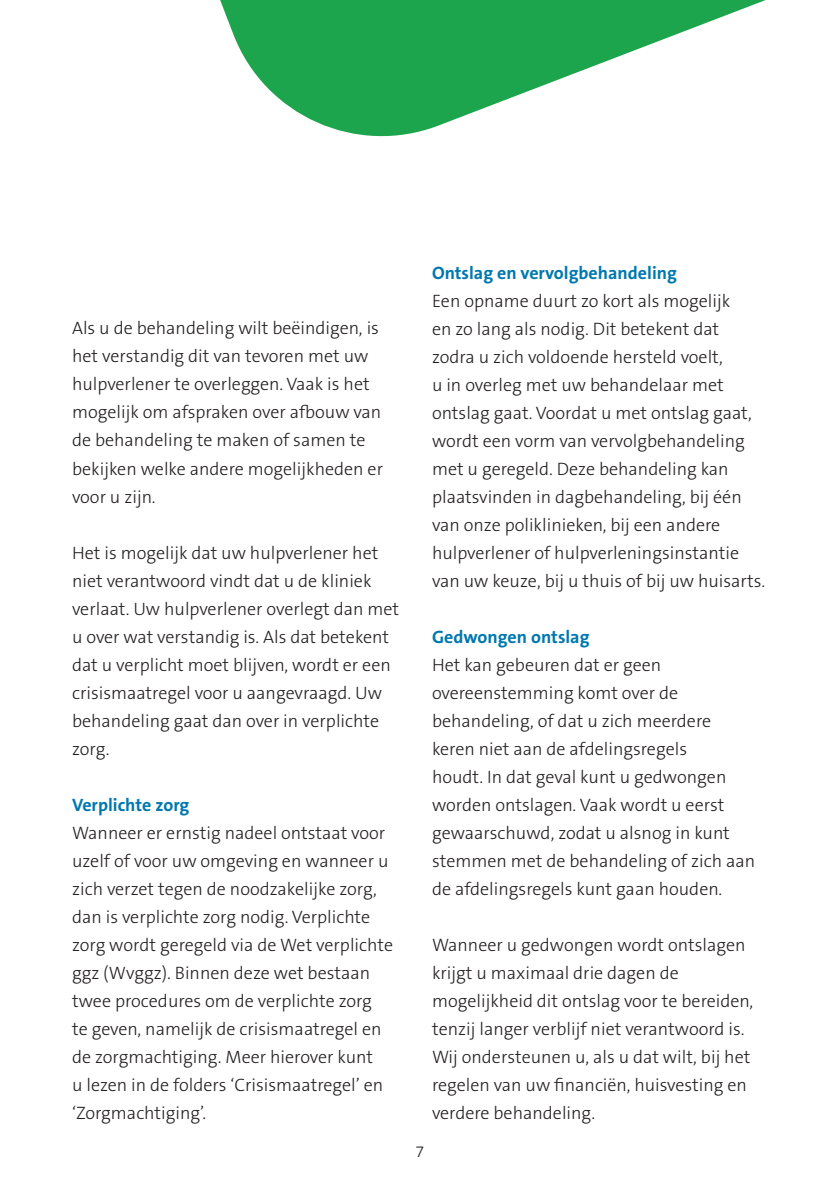
<style>
.page{position:relative;width:840px;height:1191px;background:#fff}
.page>*{position:absolute;margin:0;border:0;box-sizing:border-box;transform-origin:0 0}
.t1{font:300 18px/28px "The Sans B W3";color:#231f20}
.t2{font:700 18px "The Sans B W7";color:#0078ae}
.t3{font:300 16px "The Sans B W3";color:#231f20}
</style>
<div class="page">
<svg style="left:220px;top:0;width:546px;height:137px;fill:#1ca54c"></svg>
<p class="t1" style="left:72px;top:314px;width:312px">Als u de behandeling wilt beëindigen, is het verstandig dit van tevoren met uw hulpverlener te overleggen. Vaak is het mogelijk om afspraken over afbouw van de behandeling te maken of samen te bekijken welke andere mogelijkheden er voor u zijn.</p>
<p class="t1" style="left:72px;top:538px;width:328px">Het is mogelijk dat uw hulpverlener het niet verantwoord vindt dat u de kliniek verlaat. Uw hulpverlener overlegt dan met u over wat verstandig is. Als dat betekent dat u verplicht moet blijven, wordt er een crisismaatregel voor u aangevraagd. Uw behandeling gaat dan over in verplichte zorg.</p>
<p class="t2" style="left:72px;top:793px;width:119px">Verplichte zorg</p>
<p class="t1" style="left:72px;top:818px;width:322px">Wanneer er ernstig nadeel ontstaat voor uzelf of voor uw omgeving en wanneer u zich verzet tegen de noodzakelijke zorg, dan is verplichte zorg nodig. Verplichte zorg wordt geregeld via de Wet verplichte ggz (Wvggz). Binnen deze wet bestaan twee procedures om de verplichte zorg<br>te geven, namelijk de crisismaatregel en de zorgmachtiging. Meer hierover kunt<br>u lezen in de folders ‘Crisismaatregel’ en ‘Zorgmachtiging’.</p>
<p class="t2" style="left:432px;top:261px;width:246px">Ontslag en vervolgbehandeling</p>
<p class="t1" style="left:432px;top:287px;width:334px">Een opname duurt zo kort als mogelijk<br>en zo lang als nodig. Dit betekent dat zodra u zich voldoende hersteld voelt,<br>u in overleg met uw behandelaar met ontslag gaat. Voordat u met ontslag gaat, wordt een vorm van vervolgbehandeling met u geregeld. Deze behandeling kan plaatsvinden in dagbehandeling, bij één van onze poliklinieken, bij een andere hulpverlener of hulpverleningsinstantie van uw keuze, bij u thuis of bij uw huisarts.</p>
<p class="t2" style="left:432px;top:625px;width:159px">Gedwongen ontslag</p>
<p class="t1" style="left:432px;top:651px;width:324px">Het kan gebeuren dat er geen overeenstemming komt over de behandeling, of dat u zich meerdere keren niet aan de afdelingsregels<br>houdt. In dat geval kunt u gedwongen worden ontslagen. Vaak wordt u eerst gewaarschuwd, zodat u alsnog in kunt stemmen met de behandeling of zich aan de afdelingsregels kunt gaan houden.</p>
<p class="t1" style="left:432px;top:931px;width:322px">Wanneer u gedwongen wordt ontslagen krijgt u maximaal drie dagen de mogelijkheid dit ontslag voor te bereiden, tenzij langer verblijf niet verantwoord is.<br>Wij ondersteunen u, als u dat wilt, bij het regelen van uw financiën, huisvesting en verdere behandeling.</p>
<p class="t3" style="left:415px;top:1141px;width:10px">7</p>
</div>
